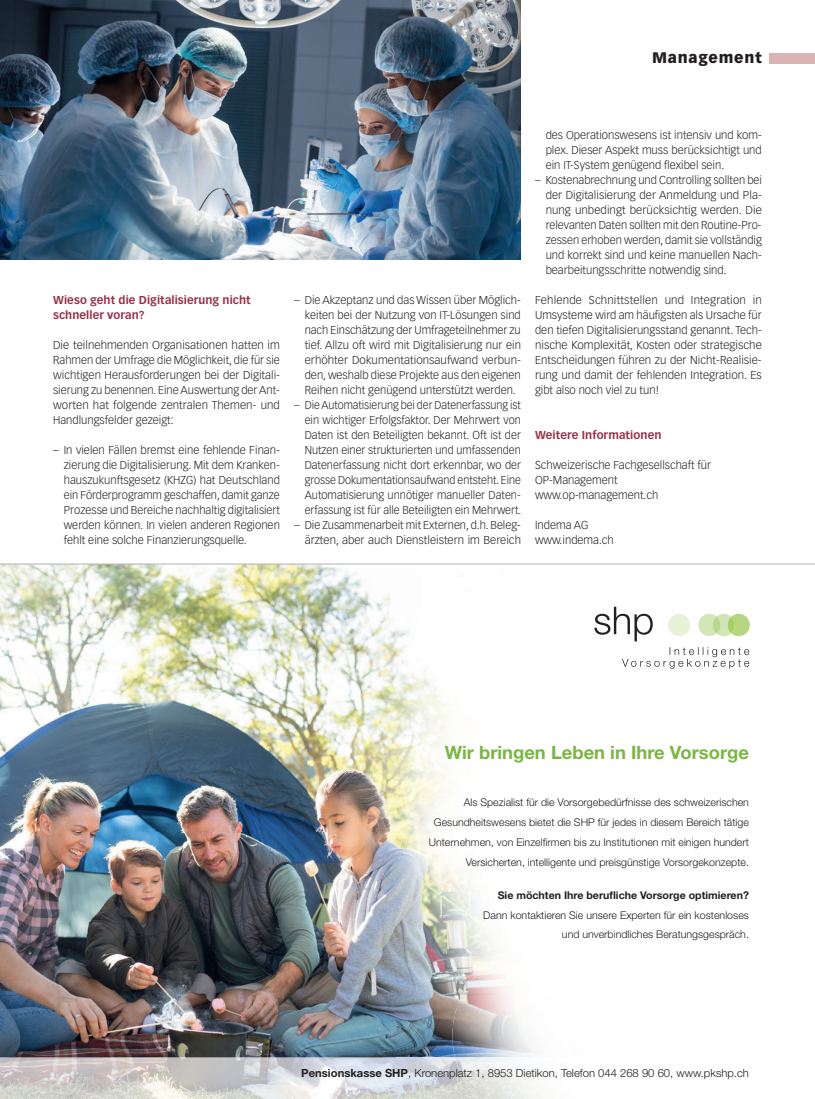
<style>
.page{position:relative;width:815px;height:1099px;background:#fff}
.page>*{position:absolute;margin:0;border:0;box-sizing:border-box;transform-origin:0 0}
.t1{font:700 18.38px "Helvetica Neue LT Std";color:#79b742}
.t2{font:900 15px "Vectora LT Std";letter-spacing:.05em;color:#231f20}
.t3{font:300 11.25px/15px "Vectora LT Std";color:#231f20;text-align:justify}
.t4{font:300 11.25px "Helvetica Neue LT Std";color:#231f20}
.t5{font:700 11.25px/15px "Vectora LT Std";letter-spacing:.005em;color:#983249}
.t6{font:300 10.62px/19.8px "Helvetica Neue LT Std";color:#231f20;text-align:right}
.t7{font:700 10.62px "Helvetica Neue LT Std";color:#231f20}
.s1{font-weight:700}
</style>
<div class="page">
<div style="left:770px;top:53px;width:45px;height:10px;background:#d9b4b3"></div>
<img style="left:0;top:0;width:521px;height:259px">
<img style="left:0;top:564px;width:615px;height:268px">
<img style="left:0;top:832px;width:395px;height:225px">
<img style="left:395px;top:832px;width:98px;height:135px">
<img style="left:395px;top:967px;width:57px;height:90px">
<img style="left:0;top:1057px;width:455px;height:41px">
<img style="left:401px;top:788px;width:102px;height:96px">
<img style="left:452px;top:949px;width:83px;height:108px">
<img style="left:455px;top:1057px;width:85px;height:41px">
<hr style="left:0;top:563px;width:815px;height:1px;background:#b2b3b7">
<svg style="left:594px;top:606px;width:59px;height:35px"></svg>
<div style="left:668px;top:614px;width:22px;height:22px;background:#e7f2d8;border-radius:50%"></div>
<svg style="left:698px;top:614px;width:52px;height:22px"></svg>
<svg style="left:728px;top:616px;width:7px;height:17px"></svg>
<svg style="left:622px;top:647px;width:127px;height:22px"></svg>
<h2 class="t2" style="left:652px;top:49px;width:111px">Management</h2>
<p class="t5" style="left:53px;top:293px;width:199px">Wieso geht die Digitalisierung nicht schneller voran?</p>
<p class="t3" style="left:53px;top:338px;width:228px">Die teilnehmenden Organisationen hatten im Rahmen der Umfrage die Möglichkeit, die für sie wichtigen Herausforderungen bei der Digitali&shy;sierung zu benennen. Eine Auswertung der Ant&shy;worten hat folgende zentralen Themen- und Handlungsfelder gezeigt:</p>
<p class="t3" style="left:64px;top:443px;width:218px;text-indent:-11px">– In vielen Fällen bremst eine fehlende Finan&shy;zierung die Digitalisierung. Mit dem Kranken&shy;hauszukunftsgesetz (KHZG) hat Deutschland ein Förderprogramm geschaffen, damit ganze Prozesse und Bereiche nachhaltig digitalisiert werden können. In vielen anderen Regionen fehlt eine solche Finanzierungsquelle.</p>
<p class="t3" style="left:305px;top:293px;width:218px;text-indent:-11px">– Die Akzeptanz und das Wissen über Möglich&shy;keiten bei der Nutzung von IT-Lösungen sind nach Einschätzung der Umfrageteilnehmer zu tief. Allzu oft wird mit Digitalisierung nur ein erhöhter Dokumentationsaufwand verbun&shy;den, weshalb diese Projekte aus den eigenen Reihen nicht genügend unterstützt werden.</p>
<p class="t3" style="left:305px;top:398px;width:218px;text-indent:-11px">– Die Automatisierung bei der Datenerfassung ist ein wichtiger Erfolgsfaktor. Der Mehrwert von Daten ist den Beteiligten bekannt. Oft ist der Nutzen einer strukturierten und umfassenden Datenerfassung nicht dort erkennbar, wo der grosse Dokumentationsaufwand entsteht. Eine Automatisierung unnötiger manueller Daten&shy;erfassung ist für alle Beteiligten ein Mehrwert.</p>
<p class="t3" style="left:294px;top:518px;width:228px;text-align:right">– Die Zusammenarbeit mit Externen, d.h. Beleg&shy;ärzten, aber auch Dienstleistern im Bereich</p>
<p class="t3" style="left:546px;top:128px;width:218px">des Operationswesens ist intensiv und kom&shy;plex. Dieser Aspekt muss berücksichtigt und ein IT-System genügend flexibel sein.</p>
<p class="t3" style="left:546px;top:173px;width:218px;text-indent:-11px">– Kostenabrechnung und Controlling sollten bei der Digitalisierung der Anmeldung und Pla&shy;nung unbedingt berücksichtig werden. Die relevanten Daten sollten mit den Routine-Pro&shy;zessen erhoben werden, damit sie vollständig und korrekt sind und keine manuellen Nach&shy;bearbeitungsschritte notwendig sind.</p>
<p class="t3" style="left:535px;top:293px;width:228px">Fehlende Schnittstellen und Integration in Umsysteme wird am häufigsten als Ursache für den tiefen Digitalisierungsstand genannt. Tech&shy;nische Komplexität, Kosten oder strategische Entscheidungen führen zu der Nicht-Realisie&shy;rung und damit der fehlenden Integration. Es gibt also noch viel zu tun!</p>
<p class="t5" style="left:535px;top:428px;width:128px">Weitere Informationen</p>
<p class="t3" style="left:535px;top:458px;width:177px;text-align:left">Schweizerische Fachgesellschaft für<br>OP-Management www.op-management.ch</p>
<p class="t3" style="left:535px;top:518px;width:80px">Indema AG www.indema.ch</p>
<h1 class="t1" style="left:445px;top:740px;width:306px">Wir bringen Leben in Ihre Vorsorge</h1>
<p class="t6" style="left:429px;top:792px;width:322px">Als Spezialist für die Vorsorgebedürfnisse des schweizerischen Gesundheitswesens bietet die SHP für jedes in diesem Bereich tätige Unternehmen, von Einzelfirmen bis zu Institutionen mit einigen hundert Versicherten, intelligente und preisgünstige Vorsorgekonzepte.</p>
<p class="t7" style="left:498px;top:889px;width:253px">Sie möchten Ihre berufliche Vorsorge optimieren?</p>
<p class="t6" style="left:483px;top:905px;width:267px;line-height:19.4px">Dann kontaktieren Sie unsere Experten für ein kostenloses und unverbindliches Beratungsgespräch.</p>
<p class="t4" style="left:301px;top:1065px;width:449px"><span class="s1">Pensionskasse SHP</span>, Kronenplatz 1, 8953 Dietikon, Telefon 044 268 90 60, www.pkshp.ch</p>
</div>
